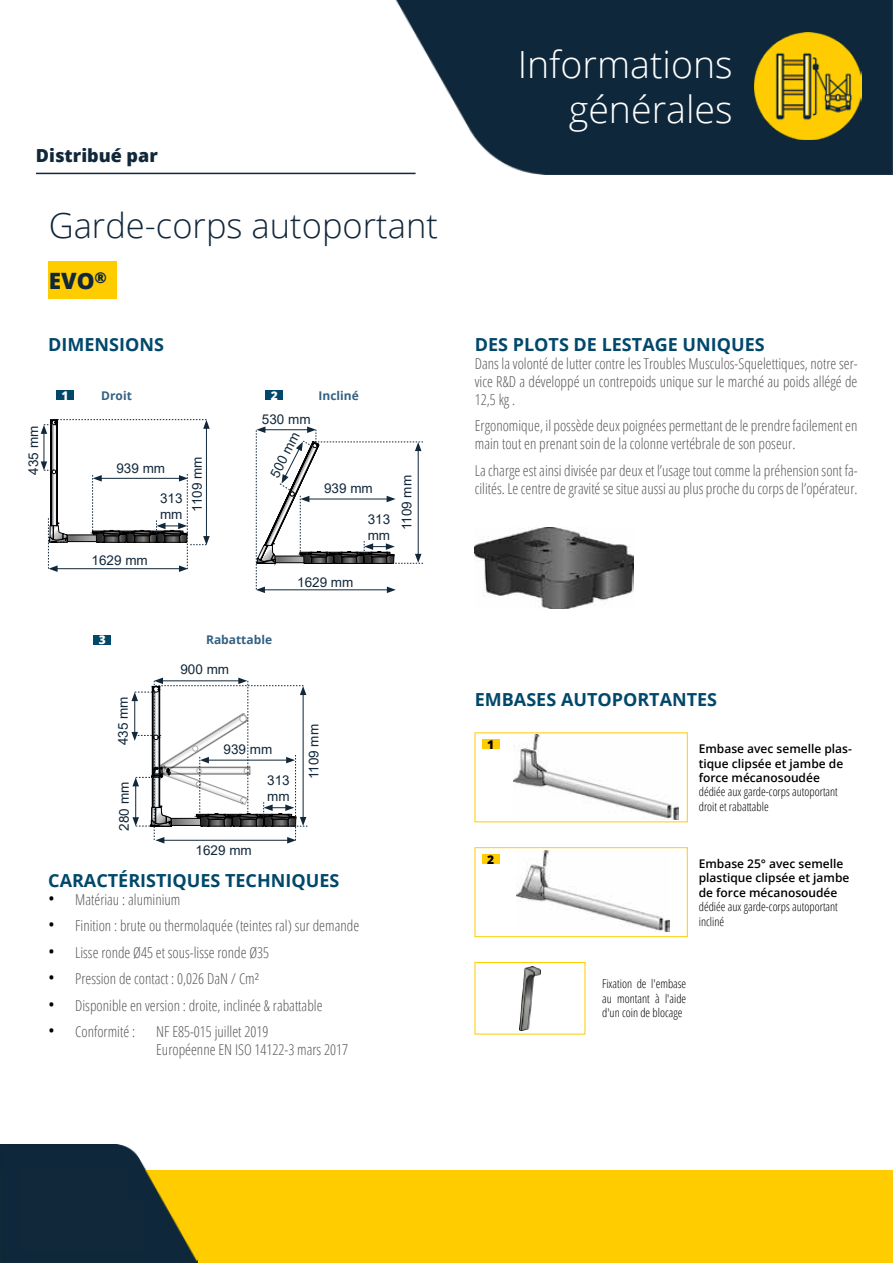
<style>
.page{position:relative;width:893px;height:1263px;background:#fff}
.page>*{position:absolute;margin:0;border:0;box-sizing:border-box;transform-origin:0 0}
.t1{font:300 37.5px/45px "Open Sans";color:#fff;text-align:right}
.t2{font:300 34.5px "Open Sans";color:#11273a}
.t3{font:800 22.5px "Open Sans";color:#11273a}
.t4{font:700 18px "Open Sans";color:#00486b}
.t5{font:800 18px "Open Sans";color:#11273a}
.t6{font:300 condensed 15px/18px "Open Sans";color:#575756}
.t7{font:13.5px/16.2px "Arial";color:#11273a}
.t8{font:300 condensed 12px/14.4px "Open Sans";color:#000}
.t9{font:600 12px/14.4px "Open Sans";color:#000}
.t10{font:700 12px "Open Sans";color:#346183}
.t11{font:800 12px "Open Sans";color:#fff}
.t12{font:800 12px "Open Sans";color:#000}
.s1{font-size:18px;color:#000}
</style>
<div class="page">
<img style="left:296px;top:0;width:597px;height:174px">
<div style="left:423px;top:0;width:393px;height:137px;background:#0f273a"></div>
<hr style="left:36px;top:173px;width:380px;height:1px;background:#11273a">
<img style="left:0;top:1145px;width:146px;height:25px">
<img style="left:755px;top:33px;width:106px;height:106px">
<div style="left:0;top:1170px;width:893px;height:93px;background:#fc0"></div>
<div style="left:21px;top:1167px;width:124px;height:84px;background:#11273a"></div>
<div style="left:49px;top:261px;width:68px;height:38px;background:#fc0"></div>
<div style="left:56px;top:390px;width:17px;height:10px;background:#00486b"></div>
<div style="left:266px;top:390px;width:17px;height:10px;background:#00486b"></div>
<div style="left:94px;top:635px;width:17px;height:10px;background:#00486b"></div>
<div style="left:475px;top:847px;width:212px;height:90px;border:1px solid #fc0"></div>
<img style="left:516px;top:851px;width:153px;height:81px">
<div style="left:482px;top:854px;width:17px;height:10px;background:#fc0"></div>
<img style="left:514px;top:735px;width:164px;height:85px">
<div style="left:482px;top:740px;width:17px;height:9px;background:#fc0"></div>
<div style="left:475px;top:962px;width:110px;height:72px;border:1px solid #fc0"></div>
<img style="left:519px;top:966px;width:22px;height:64px">
<img style="left:475px;top:527px;width:159px;height:81px">
<svg style="left:41px;top:419px;width:169px;height:153px"></svg>
<svg style="left:131px;top:677px;width:176px;height:166px"></svg>
<svg style="left:256px;top:426px;width:167px;height:167px"></svg>
<p class="t5" style="left:36px;top:142px;width:123px">Distribué par</p>
<h2 class="t2" style="left:49px;top:202px;width:391px">Garde-corps autoportant</h2>
<h3 class="t3" style="left:49px;top:263px;width:60px">EVO<sup>®</sup></h3>
<h1 class="t1" style="left:518px;top:41px;width:216px">Informations générales</h1>
<p class="t7" style="left:25px;top:475px;width:50px;rotate:-90deg">435 mm</p>
<p class="t4" style="left:48px;top:332px;width:117px">DIMENSIONS</p>
<p class="t4" style="left:475px;top:332px;width:291px">DES PLOTS DE LESTAGE UNIQUES</p>
<p class="t6" style="left:475px;top:354px;width:384px;text-align:justify">Dans la volonté de lutter contre les Troubles Musculos-Squelettiques, notre ser&shy;vice R&amp;D a développé un contrepoids unique sur le marché au poids allégé de 12,5 kg .</p>
<p class="t6" style="left:475px;top:416px;width:384px">Ergonomique, il possède deux poignées permettant de le prendre facilement en main tout en prenant soin de la colonne vertébrale de son poseur.</p>
<p class="t6" style="left:475px;top:461px;width:384px">La charge est ainsi divisée par deux et l’usage tout comme la préhension sont fa&shy;cilités. Le centre de gravité se situe aussi au plus proche du corps de l’opérateur.</p>
<p class="t10" style="left:101px;top:387px;width:32px">Droit</p>
<p class="t10" style="left:319px;top:387px;width:42px">Incliné</p>
<p class="t11" style="left:61px;top:386px;width:9px">1</p>
<p class="t11" style="left:271px;top:386px;width:9px">2</p>
<p class="t7" style="left:262px;top:411px;width:50px">530 mm</p>
<p class="t7" style="left:266px;top:473px;width:50px;rotate:-63deg">500 mm</p>
<p class="t7" style="left:189px;top:512px;width:57px;rotate:-90deg">1109 mm</p>
<p class="t7" style="left:116px;top:460px;width:50px">939 mm</p>
<p class="t7" style="left:160px;top:490px;width:24px">313 mm</p>
<p class="t7" style="left:398px;top:530px;width:57px;rotate:-90deg">1109 mm</p>
<p class="t7" style="left:324px;top:480px;width:50px">939 mm</p>
<p class="t7" style="left:368px;top:511px;width:24px">313 mm</p>
<p class="t7" style="left:92px;top:552px;width:58px">1629 mm</p>
<p class="t7" style="left:297px;top:574px;width:58px">1629 mm</p>
<p class="t11" style="left:99px;top:631px;width:9px">3</p>
<p class="t7" style="left:115px;top:745px;width:50px;rotate:-90deg">435 mm</p>
<p class="t7" style="left:116px;top:831px;width:50px;rotate:-90deg">280 mm</p>
<p class="t10" style="left:206px;top:631px;width:68px">Rabattable</p>
<p class="t7" style="left:180px;top:661px;width:50px">900 mm</p>
<p class="t7" style="left:224px;top:741px;width:50px">939 mm</p>
<p class="t7" style="left:267px;top:772px;width:24px">313 mm</p>
<p class="t7" style="left:196px;top:842px;width:58px">1629 mm</p>
<p class="t7" style="left:306px;top:779px;width:57px;rotate:-90deg">1109 mm</p>
<p class="t4" style="left:48px;top:867px;width:293px">CARACTÉRISTIQUES TECHNIQUES</p>
<p class="t6" style="left:48px;top:890px;width:134px"><span class="s1">•</span> Matériau : aluminium</p>
<p class="t6" style="left:48px;top:916px;width:313px"><span class="s1">•</span> Finition : brute ou thermolaquée (teintes ral) sur demande</p>
<p class="t6" style="left:48px;top:943px;width:223px"><span class="s1">•</span> Lisse ronde Ø45 et sous-lisse ronde Ø35</p>
<p class="t6" style="left:48px;top:969px;width:213px"><span class="s1">•</span> Pression de contact : 0,026 DaN / Cm²</p>
<p class="t6" style="left:48px;top:996px;width:276px"><span class="s1">•</span> Disponible en version : droite, inclinée &amp; rabattable</p>
<p class="t6" style="left:48px;top:1022px;width:88px"><span class="s1">•</span> Conformité :</p>
<p class="t6" style="left:156px;top:1022px;width:193px">NF E85-015 juillet 2019<br>Européenne EN ISO 14122-3 mars 2017</p>
<p class="t4" style="left:475px;top:687px;width:244px">EMBASES AUTOPORTANTES</p>
<p class="t12" style="left:487px;top:735px;width:9px">1</p>
<p class="t9" style="left:699px;top:741px;width:155px">Embase avec semelle plas&shy;tique clipsée et jambe de force mécanosoudée</p>
<p class="t8" style="left:699px;top:784px;width:141px">dédiée aux garde-corps autoportant droit et rabattable</p>
<p class="t12" style="left:487px;top:850px;width:9px">2</p>
<p class="t9" style="left:699px;top:856px;width:152px">Embase 25° avec semelle plastique clipsée et jambe de force mécanosoudée</p>
<p class="t8" style="left:699px;top:899px;width:141px">dédiée aux garde-corps autoportant incliné</p>
<p class="t8" style="left:602px;top:976px;width:86px;text-align:justify">Fixation de l'embase au montant à l'aide d'un coin de blocage</p>
</div>
